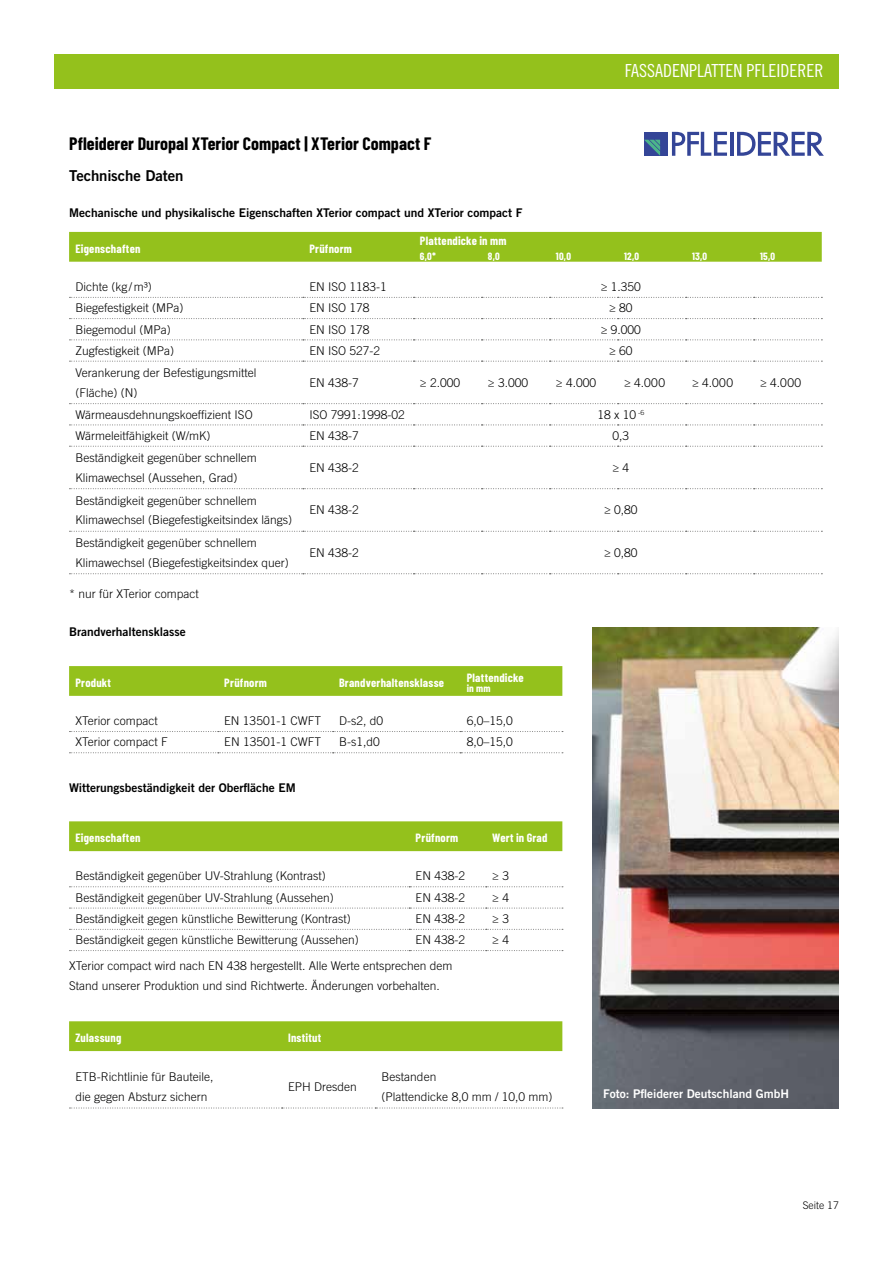
<style>
.page{position:relative;width:893px;height:1263px;background:#fff}
.page>*{position:absolute;margin:0;border:0;box-sizing:border-box;transform-origin:0 0}
.t1{font:700 18px "Barlow Condensed";color:#000}
.t2{font:18px "Trade Gothic LT Std Cn 18";color:#fff}
.t3{font:15px "Trade Gothic LT Std Bd 2";letter-spacing:-.01em;color:#000}
.t4{font:300 12px/19.5px "Trade Gothic LT Std";color:#000}
.t5{font:700 12px "Barlow Condensed";letter-spacing:.02em;color:#fff}
.t6{font:12px "Trade Gothic LT Std Bd 2";color:#000}
.t7{font:12px "Trade Gothic LT Std Bd 2";color:#fff}
.t8{font:700 10.5px "Barlow Condensed";letter-spacing:.025em;color:#fff}
.t9{font:300 10.5px "Trade Gothic LT Std";color:#000}
</style>
<div class="page">
<div style="left:54px;top:54px;width:785px;height:34px;background:#94c11c"></div>
<div style="left:644px;top:132px;width:24px;height:24px;background:#344597"></div>
<svg style="left:644px;top:140px;width:16px;height:16px"></svg>
<svg style="left:672px;top:132px;width:55px;height:24px"></svg>
<hr style="left:730px;top:132px;width:3px;height:24px;background:#344597">
<svg style="left:737px;top:132px;width:87px;height:24px"></svg>
<svg style="left:69px;top:297px;width:753px;height:1px"></svg>
<svg style="left:69px;top:318px;width:753px;height:1px"></svg>
<svg style="left:69px;top:339px;width:753px;height:1px"></svg>
<svg style="left:69px;top:361px;width:753px;height:1px"></svg>
<svg style="left:69px;top:403px;width:753px;height:1px"></svg>
<svg style="left:69px;top:425px;width:753px;height:1px"></svg>
<svg style="left:69px;top:446px;width:753px;height:1px"></svg>
<svg style="left:69px;top:488px;width:753px;height:1px"></svg>
<svg style="left:69px;top:531px;width:753px;height:1px"></svg>
<svg style="left:69px;top:573px;width:753px;height:1px"></svg>
<svg style="left:69px;top:731px;width:494px;height:1px"></svg>
<svg style="left:69px;top:752px;width:494px;height:1px"></svg>
<svg style="left:69px;top:886px;width:494px;height:1px"></svg>
<svg style="left:69px;top:908px;width:494px;height:1px"></svg>
<svg style="left:69px;top:929px;width:494px;height:1px"></svg>
<svg style="left:69px;top:950px;width:494px;height:1px"></svg>
<svg style="left:69px;top:1107px;width:494px;height:1px"></svg>
<div style="left:69px;top:232px;width:753px;height:30px;background:#94c11c"></div>
<div style="left:69px;top:666px;width:493px;height:30px;background:#94c11c"></div>
<div style="left:69px;top:821px;width:493px;height:30px;background:#94c11c"></div>
<div style="left:69px;top:1021px;width:493px;height:30px;background:#94c11c"></div>
<img style="left:592px;top:628px;width:247px;height:480px">
<h1 class="t1" style="left:69px;top:132px;width:364px">Pfleiderer Duropal XTerior Compact | XTerior Compact F</h1>
<p class="t3" style="left:69px;top:166px;width:116px">Technische Daten</p>
<p class="t6" style="left:69px;top:205px;width:455px">Mechanische und physikalische Eigenschaften XTerior compact und XTerior compact F</p>
<h1 class="t2" style="left:625px;top:60px;width:200px">FASSADENPLATTEN PFLEIDERER</h1>
<p class="t5" style="left:75px;top:241px;width:66px">Eigenschaften</p>
<p class="t5" style="left:309px;top:241px;width:44px">Prüfnorm</p>
<p class="t5" style="left:420px;top:234px;width:88px">Plattendicke in mm</p>
<p class="t8" style="left:420px;top:249px;width:18px">6,0*</p>
<p class="t8" style="left:488px;top:249px;width:13px">8,0</p>
<p class="t8" style="left:556px;top:249px;width:17px">10,0</p>
<p class="t8" style="left:624px;top:249px;width:17px">12,0</p>
<p class="t8" style="left:692px;top:249px;width:17px">13,0</p>
<p class="t8" style="left:760px;top:249px;width:17px">15,0</p>
<p class="t4" style="left:75px;top:277px;width:78px">Dichte (kg /m³)</p>
<p class="t4" style="left:309px;top:277px;width:79px">EN ISO 1183-1</p>
<p class="t4" style="left:601px;top:277px;width:42px">≥ 1.350</p>
<p class="t4" style="left:75px;top:298px;width:109px">Biegefestigkeit (MPa)</p>
<p class="t4" style="left:309px;top:298px;width:62px">EN ISO 178</p>
<p class="t4" style="left:609px;top:298px;width:25px">≥ 80</p>
<p class="t4" style="left:75px;top:319px;width:97px">Biegemodul (MPa)</p>
<p class="t4" style="left:309px;top:319px;width:62px">EN ISO 178</p>
<p class="t4" style="left:601px;top:319px;width:42px">≥ 9.000</p>
<p class="t4" style="left:75px;top:341px;width:100px">Zugfestigkeit (MPa)</p>
<p class="t4" style="left:309px;top:341px;width:72px">EN ISO 527-2</p>
<p class="t4" style="left:609px;top:341px;width:25px">≥ 60</p>
<p class="t4" style="left:75px;top:363px;width:183px">Verankerung der Befestigungsmittel (Fläche) (N)</p>
<p class="t4" style="left:309px;top:373px;width:51px">EN 438-7</p>
<p class="t4" style="left:420px;top:373px;width:42px">≥ 2.000</p>
<p class="t4" style="left:488px;top:373px;width:42px">≥ 3.000</p>
<p class="t4" style="left:556px;top:373px;width:42px">≥ 4.000</p>
<p class="t4" style="left:624px;top:373px;width:43px">≥ 4.000</p>
<p class="t4" style="left:692px;top:373px;width:43px">≥ 4.000</p>
<p class="t4" style="left:760px;top:373px;width:43px">≥ 4.000</p>
<p class="t4" style="left:75px;top:404px;width:179px">Wärmeausdehnungskoeffizient ISO</p>
<p class="t4" style="left:309px;top:404px;width:97px">ISO 7991:1998-02</p>
<p class="t4" style="left:597px;top:404px;width:48px">18 x 10 <sup>-6</sup></p>
<p class="t4" style="left:75px;top:426px;width:137px">Wärmeleitfähigkeit (W/mK)</p>
<p class="t4" style="left:309px;top:426px;width:51px">EN 438-7</p>
<p class="t4" style="left:612px;top:426px;width:18px">0,3</p>
<p class="t4" style="left:75px;top:448px;width:183px">Beständigkeit gegenüber schnellem<br>Klimawechsel (Aussehen, Grad)</p>
<p class="t4" style="left:309px;top:458px;width:51px">EN 438-2</p>
<p class="t4" style="left:612px;top:458px;width:18px">≥ 4</p>
<p class="t4" style="left:75px;top:490px;width:218px">Beständigkeit gegenüber schnellem<br>Klimawechsel (Biegefestigkeitsindex längs)</p>
<p class="t4" style="left:309px;top:500px;width:51px">EN 438-2</p>
<p class="t4" style="left:604px;top:500px;width:35px">≥ 0,80</p>
<p class="t4" style="left:75px;top:533px;width:215px">Beständigkeit gegenüber schnellem<br>Klimawechsel (Biegefestigkeitsindex quer)</p>
<p class="t4" style="left:309px;top:543px;width:51px">EN 438-2</p>
<p class="t4" style="left:604px;top:543px;width:35px">≥ 0,80</p>
<p class="t4" style="left:69px;top:584px;width:131px">* nur für XTerior compact</p>
<p class="t6" style="left:69px;top:625px;width:118px">Brandverhaltensklasse</p>
<p class="t5" style="left:75px;top:675px;width:37px">Produkt</p>
<p class="t5" style="left:224px;top:675px;width:44px">Prüfnorm</p>
<p class="t5" style="left:339px;top:675px;width:107px">Brandverhaltensklasse</p>
<p class="t5" style="left:467px;top:670px;width:59px">Plattendicke</p>
<p class="t8" style="left:467px;top:682px;width:25px">in mm</p>
<p class="t4" style="left:75px;top:711px;width:84px">XTerior compact</p>
<p class="t4" style="left:224px;top:711px;width:98px">EN 13501-1 CWFT</p>
<p class="t4" style="left:339px;top:711px;width:46px">D-s2, d0</p>
<p class="t4" style="left:467px;top:711px;width:48px">6,0–15,0</p>
<p class="t4" style="left:75px;top:732px;width:94px">XTerior compact F</p>
<p class="t4" style="left:224px;top:732px;width:98px">EN 13501-1 CWFT</p>
<p class="t4" style="left:339px;top:732px;width:42px">B-s1,d0</p>
<p class="t4" style="left:467px;top:732px;width:48px">8,0–15,0</p>
<p class="t6" style="left:69px;top:780px;width:228px">Witterungsbeständigkeit der Oberfläche EM</p>
<p class="t5" style="left:75px;top:830px;width:66px">Eigenschaften</p>
<p class="t5" style="left:416px;top:830px;width:44px">Prüfnorm</p>
<p class="t5" style="left:492px;top:830px;width:57px">Wert in Grad</p>
<p class="t4" style="left:75px;top:866px;width:252px">Beständigkeit gegenüber UV-Strahlung (Kontrast)</p>
<p class="t4" style="left:416px;top:866px;width:51px">EN 438-2</p>
<p class="t4" style="left:492px;top:866px;width:18px">≥ 3</p>
<p class="t4" style="left:75px;top:887px;width:260px">Beständigkeit gegenüber UV-Strahlung (Aussehen)</p>
<p class="t4" style="left:416px;top:887px;width:51px">EN 438-2</p>
<p class="t4" style="left:492px;top:887px;width:18px">≥ 4</p>
<p class="t4" style="left:75px;top:909px;width:277px">Beständigkeit gegen künstliche Bewitterung (Kontrast)</p>
<p class="t4" style="left:416px;top:909px;width:51px">EN 438-2</p>
<p class="t4" style="left:492px;top:909px;width:18px">≥ 3</p>
<p class="t4" style="left:75px;top:930px;width:285px">Beständigkeit gegen künstliche Bewitterung (Aussehen)</p>
<p class="t4" style="left:416px;top:930px;width:51px">EN 438-2</p>
<p class="t4" style="left:492px;top:930px;width:18px">≥ 4</p>
<p class="t4" style="left:69px;top:956px;width:385px">XTerior compact wird nach EN 438 hergestellt. Alle Werte entsprechen dem<br>Stand unserer Produktion und sind Richtwerte. Änderungen vorbehalten.</p>
<p class="t5" style="left:75px;top:1030px;width:47px">Zulassung</p>
<p class="t5" style="left:288px;top:1030px;width:35px">Institut</p>
<p class="t4" style="left:75px;top:1067px;width:140px">ETB-Richtlinie für Bauteile, die gegen Absturz sichern</p>
<p class="t4" style="left:288px;top:1077px;width:70px">EPH Dresden</p>
<p class="t4" style="left:382px;top:1067px;width:172px">Bestanden<br>(Plattendicke 8,0 mm / 10,0 mm)</p>
<p class="t7" style="left:603px;top:1086px;width:187px">Foto: Pfleiderer Deutschland GmbH</p>
<p class="t9" style="left:803px;top:1199px;width:38px">Seite 17</p>
</div>
